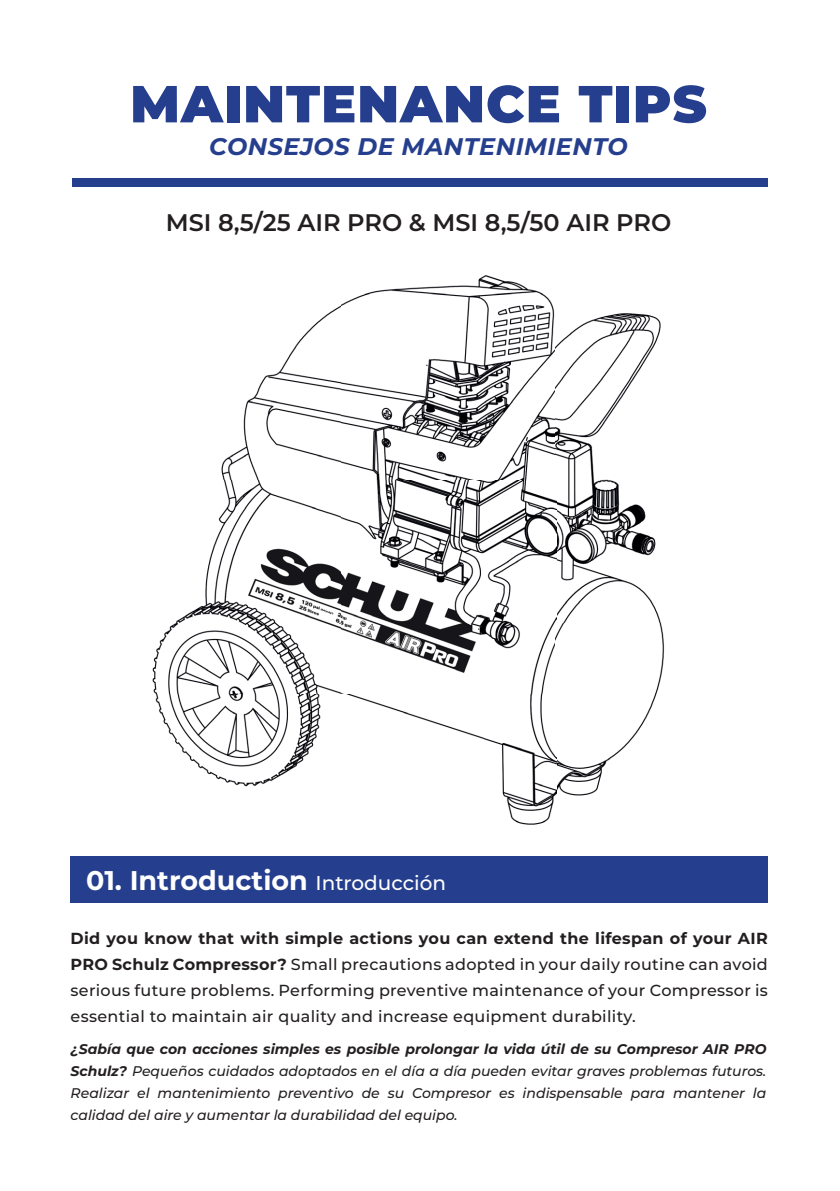
<style>
.page{position:relative;width:840px;height:1191px;background:#fff}
.page>*{position:absolute;margin:0;border:0;box-sizing:border-box;transform-origin:0 0}
.t1{font:900 52px "Montserrat";letter-spacing:.02em;color:#253f8e}
.t2{font:700 27px "Montserrat";color:#fff}
.t3{font:600 24px "Montserrat";color:#231f20}
.t4{font:italic 700 24px "Montserrat";letter-spacing:.02em;color:#253f8e}
.t5{font:500 16px/26px "Montserrat";letter-spacing:.02em;color:#231f20;text-align:justify}
.t6{font:italic 500 14px/22px "Montserrat";color:#231f20;text-align:justify}
.s1{font-weight:500;font-size:20px}
.s2{font-weight:700}
</style>
<div class="page">
<div style="left:72px;top:179px;width:695px;height:8px;background:#253f8e"></div>
<div style="left:71px;top:856px;width:696px;height:47px;background:#253f8e"></div>
<img style="left:152px;top:275px;width:512px;height:550px">
<h1 class="t1" style="left:130px;top:65px;width:577px">MAINTENANCE TIPS</h1>
<h3 class="t4" style="left:209px;top:129px;width:419px">CONSEJOS DE MANTENIMIENTO</h3>
<h3 class="t3" style="left:166px;top:205px;width:506px">MSI 8,5/25 AIR PRO &amp; MSI 8,5/50 AIR PRO</h3>
<h2 class="t2" style="left:86px;top:861px;width:361px">01. Introduction <span class="s1">Introducción</span></h2>
<p class="t5" style="left:71px;top:925px;width:698px"><span class="s2">Did you know that with simple actions you can extend the lifespan of your AIR PRO Schulz Compressor?</span> Small precautions adopted in your daily routine can avoid serious future problems. Performing preventive maintenance of your Compressor is essential to maintain air quality and increase equipment durability.</p>
<p class="t6" style="left:71px;top:1037px;width:697px"><span class="s2">¿Sabía que con acciones simples es posible prolongar la vida útil de su Compresor AIR PRO Schulz?</span> Pequeños cuidados adoptados en el día a día pueden evitar graves problemas futuros.<br>Realizar el mantenimiento preventivo de su Compresor es indispensable para mantener la calidad del aire y aumentar la durabilidad del equipo.</p>
</div>
